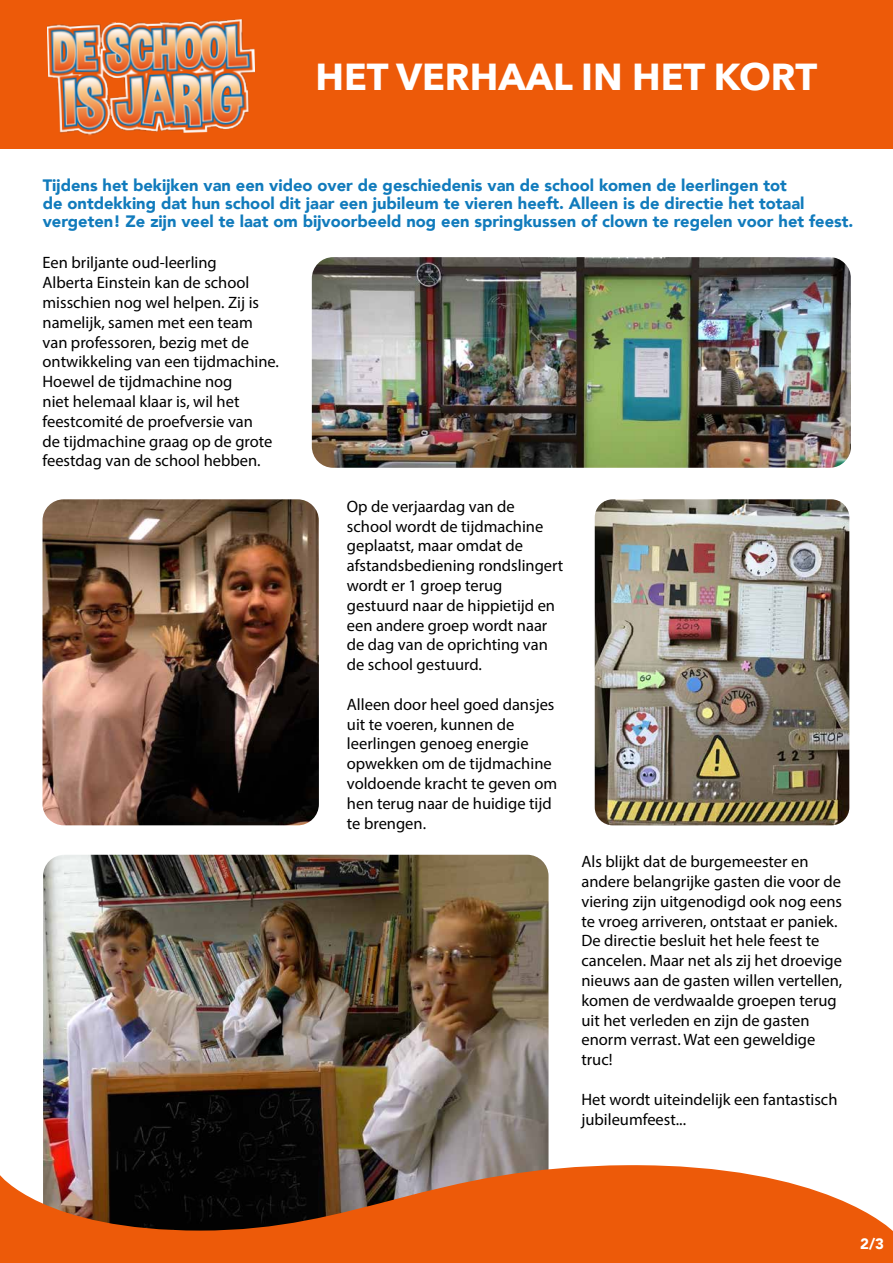
<style>
.page{position:relative;width:893px;height:1263px;background:#fff}
.page>*{position:absolute;margin:0;border:0;box-sizing:border-box;transform-origin:0 0}
.t1{font:700 37.5px "Avenir Next";color:#fff}
.t2{font:16.5px/19.8px "Myriad Pro";color:#000}
.t3{font:900 16.5px/18px "Avenir";color:#117bbc}
.t4{font:900 15px "Avenir";color:#fff}
</style>
<div class="page">
<img style="left:43px;top:855px;width:506px;height:309px">
<svg style="left:0;top:1164px;width:893px;height:99px;background:#bf5a22"></svg>
<div style="left:0;top:0;width:893px;height:149px;background:#ed5a09"></div>
<img style="left:312px;top:257px;width:539px;height:211px">
<img style="left:595px;top:499px;width:254px;height:326px">
<img style="left:47px;top:19px;width:208px;height:117px">
<img style="left:43px;top:499px;width:276px;height:326px">
<h1 class="t1" style="left:315px;top:44px;width:503px">HET VERHAAL IN HET KORT</h1>
<p class="t3" style="left:43px;top:176px;width:812px">Tijdens het bekijken van een video over de geschiedenis van de school komen de leerlingen tot<br>de ontdekking dat hun school dit jaar een jubileum te vieren heeft. Alleen is de directie het totaal vergeten! Ze zijn veel te laat om bijvoorbeeld nog een springkussen of clown te regelen voor het feest.</p>
<p class="t2" style="left:43px;top:253px;width:238px">Een briljante oud-leerling<br>Alberta Einstein kan de school misschien nog wel helpen. Zij is namelijk, samen met een team van professoren, bezig met de ontwikkeling van een tijdmachine.<br>Hoewel de tijdmachine nog<br>niet helemaal klaar is, wil het feestcomité de proefversie van<br>de tijdmachine graag op de grote feestdag van de school hebben.</p>
<p class="t2" style="left:347px;top:496px;width:218px">Op de verjaardag van de school wordt de tijdmachine geplaatst, maar omdat de afstandsbediening rondslingert wordt er 1 groep terug gestuurd naar de hippietijd en een andere groep wordt naar de dag van de oprichting van de school gestuurd.</p>
<p class="t2" style="left:347px;top:694px;width:212px">Alleen door heel goed dansjes uit te voeren, kunnen de leerlingen genoeg energie opwekken om de tijdmachine voldoende kracht te geven om hen terug naar de huidige tijd te brengen.</p>
<p class="t2" style="left:581px;top:851px;width:262px">Als blijkt dat de burgemeester en andere belangrijke gasten die voor de viering zijn uitgenodigd ook nog eens te vroeg arriveren, ontstaat er paniek.<br>De directie besluit het hele feest te cancelen. Maar net als zij het droevige nieuws aan de gasten willen vertellen, komen de verdwaalde groepen terug uit het verleden en zijn de gasten enorm verrast. Wat een geweldige truc!</p>
<p class="t2" style="left:581px;top:1089px;width:258px">Het wordt uiteindelijk een fantastisch jubileumfeest...</p>
<p class="t4" style="left:860px;top:1231px;width:25px">2/3</p>
</div>
